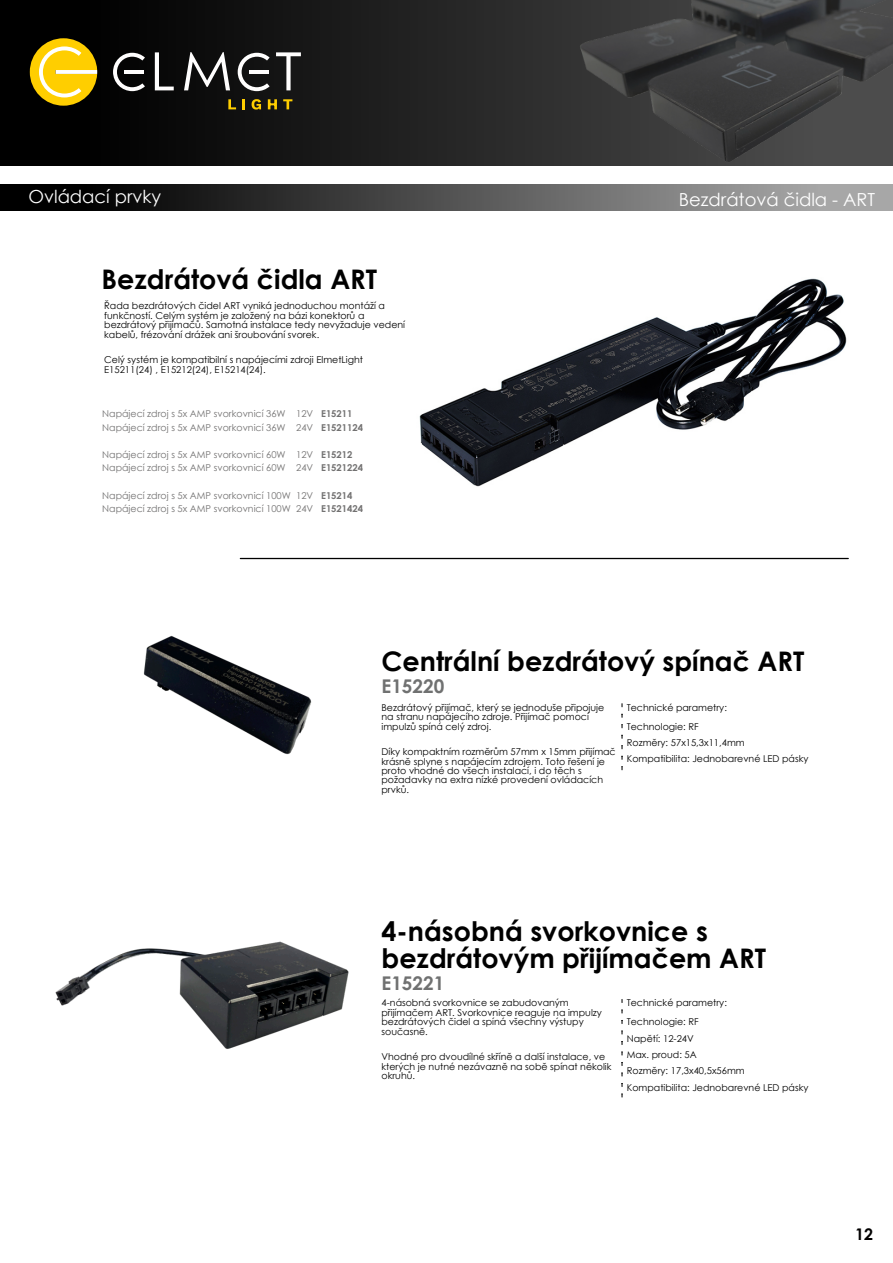
<style>
.page{position:relative;width:893px;height:1263px;background:#fff}
.page>*{position:absolute;margin:0;border:0;box-sizing:border-box;transform-origin:0 0}
.t1{font:700 27px/27px "Century Gothic";color:#000}
.t2{font:700 18.9px "Century Gothic";color:#707171}
.t3{font:18px "Century Gothic";color:#fff}
.t4{font:700 16.05px "Century Gothic";color:#020000}
.t5{font:9.45px/9.4px "Century Gothic";color:#000}
.t6{font:9.45px/13.6px "Century Gothic";color:#727171}
.s1{font-weight:700}
</style>
<div class="page">
<div style="left:0;top:0;width:893px;height:166px;background:linear-gradient(to right,#000,#525252)"></div>
<div style="left:0;top:185px;width:893px;height:25px;background:linear-gradient(to right,#000,#b3b3b3)"></div>
<img style="left:580px;top:0;width:313px;height:163px">
<svg style="left:228px;top:99px;width:8px;height:10px"></svg>
<svg style="left:242px;top:99px;width:3px;height:10px"></svg>
<svg style="left:252px;top:99px;width:9px;height:11px"></svg>
<svg style="left:268px;top:99px;width:9px;height:10px"></svg>
<svg style="left:283px;top:99px;width:9px;height:10px"></svg>
<svg style="left:113px;top:53px;width:32px;height:38px"></svg>
<hr style="left:124px;top:70px;width:20px;height:4px;background:#fffefe">
<svg style="left:238px;top:53px;width:32px;height:38px"></svg>
<hr style="left:249px;top:70px;width:20px;height:4px;background:#fffefe">
<svg style="left:155px;top:52px;width:19px;height:38px"></svg>
<svg style="left:184px;top:52px;width:46px;height:38px"></svg>
<svg style="left:276px;top:52px;width:25px;height:38px"></svg>
<div style="left:30px;top:38px;width:67px;height:68px;background:#ffce00;border-radius:33px"></div>
<svg style="left:39px;top:46px;width:58px;height:51px"></svg>
<svg style="left:621px;top:704px;width:1px;height:67px"></svg>
<svg style="left:621px;top:999px;width:1px;height:99px"></svg>
<img style="left:143px;top:635px;width:169px;height:120px">
<img style="left:55px;top:941px;width:294px;height:108px">
<img style="left:419px;top:278px;width:428px;height:209px">
<hr style="left:240px;top:558px;width:608px;height:1px;background:#000">
<h3 class="t3" style="left:28px;top:189px;width:134px">Ovládací prvky</h3>
<h3 class="t3" style="left:679px;top:192px;width:198px">Bezdrátová čidla - ART</h3>
<h1 class="t1" style="left:102px;top:269px;width:277px">Bezdrátová čidla ART</h1>
<p class="t5" style="left:104px;top:302px;width:302px">Řada bezdrátových čidel ART vyniká jednoduchou montáží a funkčností. Celým systém je založený na bázi konektorů a bezdrátový přĳímačů. Samotná instalace tedy nevyžaduje vedení kabelů, frézování drážek ani šroubování svorek.</p>
<p class="t5" style="left:104px;top:356px;width:260px">Celý systém je kompatibilní s napájecími zdroji ElmetLight<br>E15211(24) , E15212(24), E15214(24).</p>
<p class="t6" style="left:102px;top:407px;width:262px">Napájecí zdroj s 5x AMP svorkovnicí 36W 12V <span class="s1">E15211<br></span>Napájecí zdroj s 5x AMP svorkovnicí 36W 24V <span class="s1">E1521124</span></p>
<p class="t6" style="left:102px;top:448px;width:262px">Napájecí zdroj s 5x AMP svorkovnicí 60W 12V <span class="s1">E15212<br></span>Napájecí zdroj s 5x AMP svorkovnicí 60W 24V <span class="s1">E1521224</span></p>
<p class="t6" style="left:102px;top:489px;width:262px">Napájecí zdroj s 5x AMP svorkovnicí 100W 12V <span class="s1">E15214<br></span>Napájecí zdroj s 5x AMP svorkovnicí 100W 24V <span class="s1">E1521424</span></p>
<h1 class="t1" style="left:382px;top:650px;width:424px">Centrální bezdrátový spínač ART</h1>
<h2 class="t2" style="left:382px;top:678px;width:64px">E15220</h2>
<p class="t5" style="left:382px;top:703px;width:224px">Bezdrátový přĳímač, který se jednoduše připojuje na stranu napájecího zdroje. Přĳímač pomocí impulzů spíná celý zdroj.</p>
<p class="t5" style="left:382px;top:748px;width:236px">Díky kompaktním rozměrům 57mm x 15mm přĳímač krásně splyne s napájecím zdrojem. Toto řešení je proto vhodné do všech instalací, i do těch s požadavky na extra nízké provedení ovládacích prvků.</p>
<p class="t5" style="left:627px;top:699px;width:102px;line-height:18.9px">Technické parametry:<br>Technologie: RF</p>
<p class="t5" style="left:627px;top:735px;width:183px;line-height:16.4px">Rozměry: 57x15,3x11,4mm<br>Kompatibilita: Jednobarevné LED pásky</p>
<h1 class="t1" style="left:382px;top:920px;width:386px">4-násobná svorkovnice s bezdrátovým přĳímačem ART</h1>
<h2 class="t2" style="left:382px;top:976px;width:64px">E15221</h2>
<p class="t5" style="left:382px;top:999px;width:222px">4-násobná svorkovnice se zabudovaným přĳímačem ART. Svorkovnice reaguje na impulzy bezdrátových čidel a spíná všechny výstupy současně.</p>
<p class="t5" style="left:382px;top:1053px;width:232px">Vhodné pro dvoudílné skříně a další instalace, ve kterých je nutné nezávazně na sobě spínat několik okruhů.</p>
<p class="t5" style="left:627px;top:994px;width:102px;line-height:18.9px">Technické parametry:<br>Technologie: RF</p>
<p class="t5" style="left:627px;top:1031px;width:183px;line-height:16.4px">Napětí: 12-24V<br>Max. proud: 5A<br>Rozměry: 17,3x40,5x56mm<br>Kompatibilita: Jednobarevné LED pásky</p>
<h3 class="t4" style="left:855px;top:1228px;width:19px">12</h3>
</div>
